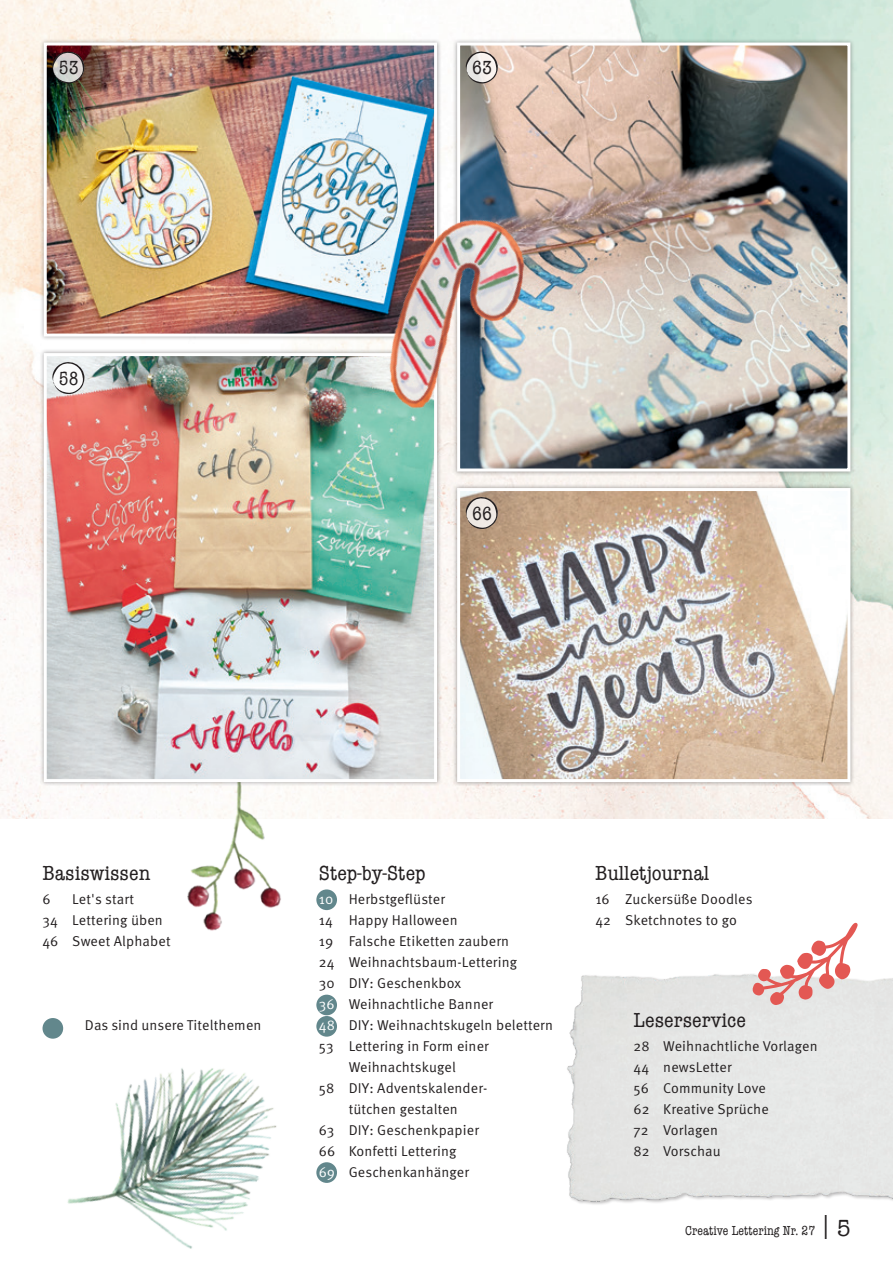
<style>
.page{position:relative;width:893px;height:1263px;background:#fff}
.page>*{position:absolute;margin:0;border:0;box-sizing:border-box;transform-origin:0 0}
.t1{font:condensed 21px "American Typewriter";color:#231f20;scale:1.1 1}
.t2{font:condensed 19.5px "American Typewriter";letter-spacing:.005em;color:#231f20}
.t3{font:14.25px/21px "Meta Pro";letter-spacing:.01em;color:#231f20}
.t4{font:condensed 13.5px "American Typewriter";color:#231f20}
.s1{color:#fff}
.s2{font-stretch:normal;font-size:24px}
</style>
<div class="page">
<img style="left:0;top:0;width:893px;height:819px">
<div style="left:43px;top:1018px;width:20px;height:21px;background:#62878c;border-radius:50%"></div>
<div style="left:316px;top:889px;width:21px;height:21px;background:#62878c;border-radius:50%"></div>
<div style="left:316px;top:1162px;width:21px;height:21px;background:#62878c;border-radius:50%"></div>
<div style="left:316px;top:995px;width:21px;height:20px;background:#62878c;border-radius:50%"></div>
<div style="left:316px;top:1016px;width:21px;height:21px;background:#62878c;border-radius:50%"></div>
<img style="left:567px;top:974px;width:326px;height:231px">
<div style="left:452px;top:38px;width:403px;height:438px;background:#231f20;opacity:.4"></div>
<img style="left:461px;top:47px;width:385px;height:420px">
<div style="left:457px;top:43px;width:393px;height:428px;border:3px solid #fff"></div>
<div style="left:39px;top:38px;width:402px;height:303px;background:#231f20;opacity:.4"></div>
<img style="left:48px;top:47px;width:385px;height:286px">
<div style="left:44px;top:43px;width:393px;height:294px;border:3px solid #fff"></div>
<svg style="left:466px;top:51px;width:32px;height:33px"></svg>
<svg style="left:52px;top:51px;width:33px;height:33px"></svg>
<div style="left:452px;top:483px;width:403px;height:303px;background:#231f20;opacity:.4"></div>
<img style="left:461px;top:492px;width:385px;height:286px">
<div style="left:457px;top:488px;width:393px;height:294px;border:3px solid #fff"></div>
<svg style="left:466px;top:496px;width:32px;height:33px"></svg>
<img style="left:48px;top:1021px;width:229px;height:228px">
<img style="left:172px;top:786px;width:138px;height:145px">
<svg style="left:752px;top:923px;width:106px;height:82px"></svg>
<div style="left:39px;top:348px;width:402px;height:438px;background:#231f20;opacity:.4"></div>
<img style="left:48px;top:357px;width:385px;height:421px">
<div style="left:44px;top:353px;width:393px;height:429px;border:3px solid #fff"></div>
<svg style="left:52px;top:361px;width:33px;height:33px"></svg>
<img style="left:329px;top:171px;width:256px;height:289px">
<h2 class="t2" style="left:59px;top:53px;width:21px">53</h2>
<h2 class="t2" style="left:472px;top:53px;width:21px">63</h2>
<h2 class="t2" style="left:59px;top:363px;width:21px">58</h2>
<h2 class="t2" style="left:472px;top:498px;width:21px">66</h2>
<h1 class="t1" style="left:43px;top:857px;width:99px">Basiswissen</h1>
<p class="t3" style="left:43px;top:889px;width:10px">6</p>
<p class="t3" style="left:43px;top:889px;width:130px;text-align:center">Let's start<br>34 Lettering üben<br>46 Sweet Alphabet</p>
<p class="t3" style="left:85px;top:1015px;width:178px">Das sind unsere Titelthemen</p>
<h1 class="t1" style="left:319px;top:857px;width:98px">Step-by-Step</h1>
<p class="t3" style="left:319px;top:889px;width:128px"><span class="s1">10</span> Herbstgeflüster</p>
<p class="t3" style="left:319px;top:910px;width:140px">14 Happy Halloween</p>
<p class="t3" style="left:319px;top:931px;width:192px">19 Falsche Etiketten zaubern</p>
<p class="t3" style="left:319px;top:952px;width:200px">24 Weihnachtsbaum-Lettering</p>
<p class="t3" style="left:319px;top:973px;width:144px">30 DIY: Geschenkbox</p>
<p class="t3" style="left:319px;top:994px;width:176px"><span class="s1">36</span> Weihnachtliche Banner</p>
<p class="t3" style="left:319px;top:1015px;width:236px"><span class="s1">48</span> DIY: Weihnachtskugeln belettern</p>
<p class="t3" style="left:319px;top:1036px;width:171px">53 Lettering in Form einer</p>
<p class="t3" style="left:349px;top:1057px;width:109px">Weihnachtskugel</p>
<p class="t3" style="left:319px;top:1078px;width:170px">58 DIY: Adventskalender-</p>
<p class="t3" style="left:349px;top:1099px;width:111px">tütchen gestalten</p>
<p class="t3" style="left:319px;top:1120px;width:162px">63 DIY: Geschenkpapier</p>
<p class="t3" style="left:319px;top:1141px;width:139px">66 Konfetti Lettering</p>
<p class="t3" style="left:319px;top:1162px;width:152px"><span class="s1">69</span> Geschenkanhänger</p>
<h1 class="t1" style="left:595px;top:857px;width:105px">Bulletjournal</h1>
<p class="t3" style="left:595px;top:889px;width:159px">16 Zuckersüße Doodles<br>42 Sketchnotes to go</p>
<h1 class="t1" style="left:633px;top:1004px;width:104px">Leserservice</h1>
<p class="t3" style="left:633px;top:1036px;width:186px">28 Weihnachtliche Vorlagen<br>44 newsLetter<br>56 Community Love<br>62 Kreative Sprüche<br>72 Vorlagen<br>82 Vorschau</p>
<p class="t4" style="left:685px;top:1220px;width:167px">Creative Lettering Nr. 27 <span class="s2">| 5</span></p>
</div>
